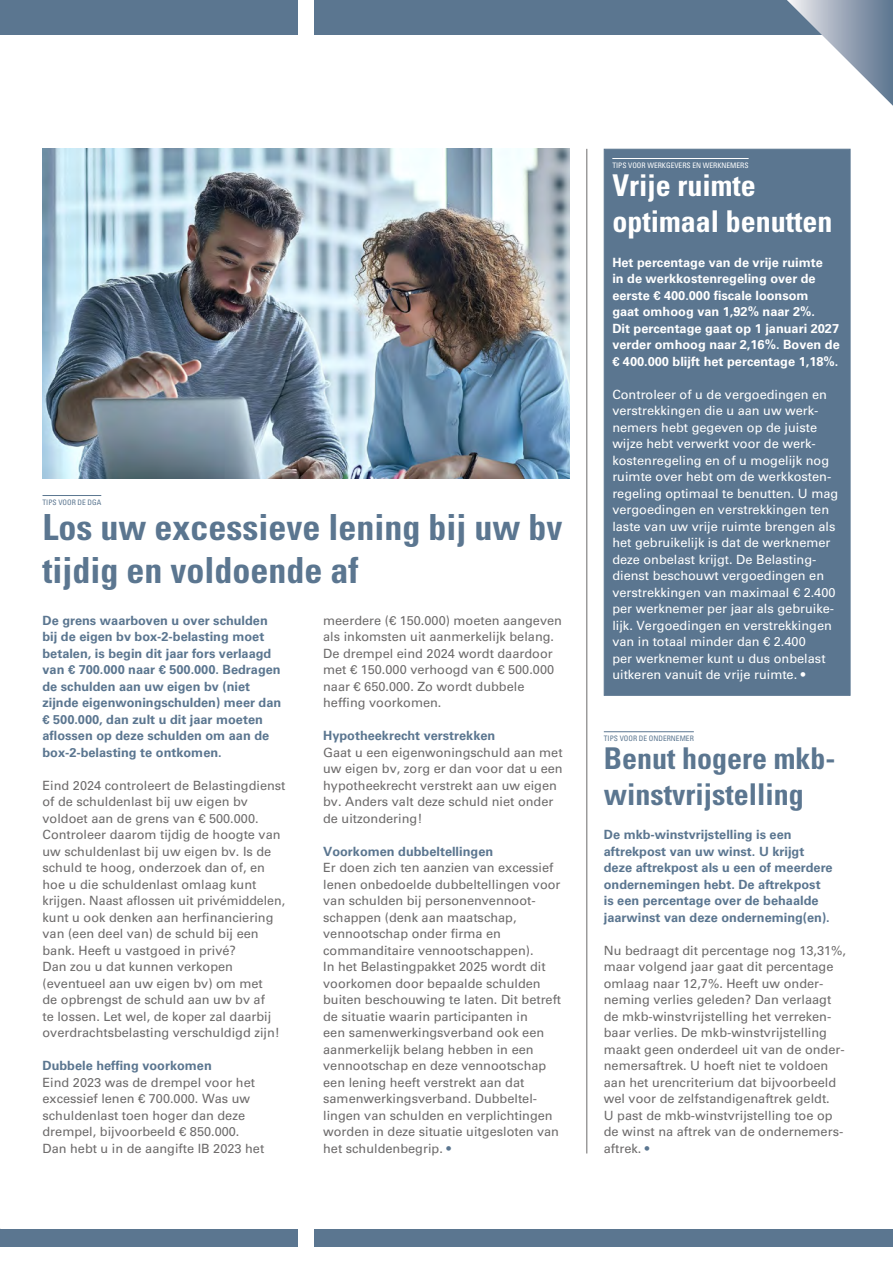
<style>
.page{position:relative;width:893px;height:1263px;background:#fff}
.page>*{position:absolute;margin:0;border:0;box-sizing:border-box;transform-origin:0 0}
.t1{font:700 condensed 36px/43.2px "Univers LT Std";color:#5b7690}
.t2{font:700 condensed 30px/36px "Univers LT Std";color:#5b7690}
.t3{font:700 condensed 30px/36px "Univers LT Std";color:#fff}
.t4{font:12.75px/16.5px "Univers LT Std";color:#6d6b6b}
.t5{font:12.75px/16.5px "Univers LT Std";color:#fff}
.t6{font:700 12.75px/16.5px "Univers LT Std";color:#5b7690}
.t7{font:700 12.75px/16.5px "Univers LT Std";color:#fff}
.t8{font:condensed 7.5px "Univers LT Std";color:#5b7690}
.t9{font:condensed 7.5px "Univers LT Std";color:#fff}
.s1{color:#5b7690}
</style>
<div class="page">
<div style="left:0;top:0;width:298px;height:34px;background:#5b7690"></div>
<div style="left:315px;top:0;width:578px;height:34px;background:#5b7690"></div>
<div style="left:0;top:1229px;width:298px;height:17px;background:#5b7690"></div>
<div style="left:315px;top:1229px;width:578px;height:17px;background:#5b7690"></div>
<svg style="left:787px;top:0;width:106px;height:106px"></svg>
<div style="left:604px;top:149px;width:246px;height:547px;background:#5b7690"></div>
<hr style="left:43px;top:495px;width:58px;height:1px;background:#5b7690">
<hr style="left:612px;top:158px;width:137px;height:1px;background:#fff">
<hr style="left:586px;top:149px;width:1px;height:1004px;background:#6d6b6b">
<img style="left:43px;top:149px;width:527px;height:329px">
<hr style="left:604px;top:731px;width:90px;height:1px;background:#5b7690">
<p class="t8" style="left:43px;top:497px;width:60px">TIPS VOOR DE DGA</p>
<h1 class="t1" style="left:43px;top:506px;width:521px">Los uw excessieve lening bij uw bv tijdig en voldoende af</h1>
<p class="t6" style="left:43px;top:612px;width:240px">De grens waarboven u over schulden bij de eigen bv box-2-belasting moet betalen, is begin dit jaar fors verlaagd van € 700.000 naar € 500.000. Bedragen de schulden aan uw eigen bv (niet zijnde eigenwoningschulden) meer dan € 500.000, dan zult u dit jaar moeten aflossen op deze schulden om aan de box-2-belasting te ontkomen.</p>
<p class="t4" style="left:43px;top:777px;width:245px">Eind 2024 controleert de Belastingdienst of de schuldenlast bij uw eigen bv voldoet aan de grens van € 500.000.<br>Controleer daarom tijdig de hoogte van uw schuldenlast bij uw eigen bv. Is de schuld te hoog, onderzoek dan of, en hoe u die schuldenlast omlaag kunt krijgen. Naast aflossen uit privémiddelen, kunt u ook denken aan herfinanciering van (een deel van) de schuld bij een bank. Heeft u vastgoed in privé?<br>Dan zou u dat kunnen verkopen (eventueel aan uw eigen bv) om met<br>de opbrengst de schuld aan uw bv af<br>te lossen. Let wel, de koper zal daarbij overdrachtsbelasting verschuldigd zijn!</p>
<p class="t6" style="left:43px;top:1058px;width:171px">Dubbele heffing voorkomen</p>
<p class="t4" style="left:43px;top:1074px;width:223px">Eind 2023 was de drempel voor het excessief lenen € 700.000. Was uw schuldenlast toen hoger dan deze drempel, bijvoorbeeld € 850.000.<br>Dan hebt u in de aangifte IB 2023 het</p>
<p class="t4" style="left:323px;top:612px;width:240px">meerdere (€ 150.000) moeten aangeven als inkomsten uit aanmerkelijk belang.<br>De drempel eind 2024 wordt daardoor met € 150.000 verhoogd van € 500.000 naar € 650.000. Zo wordt dubbele heffing voorkomen.</p>
<p class="t6" style="left:323px;top:728px;width:174px">Hypotheekrecht verstrekken</p>
<p class="t4" style="left:323px;top:744px;width:241px">Gaat u een eigenwoningschuld aan met uw eigen bv, zorg er dan voor dat u een hypotheekrecht verstrekt aan uw eigen bv. Anders valt deze schuld niet onder de uitzondering!</p>
<p class="t6" style="left:323px;top:843px;width:172px">Voorkomen dubbeltellingen</p>
<p class="t4" style="left:323px;top:859px;width:240px">Er doen zich ten aanzien van excessief lenen onbedoelde dubbeltellingen voor van schulden bij personenvennoot&shy;schappen (denk aan maatschap, vennootschap onder firma en commanditaire vennootschappen).<br>In het Belastingpakket 2025 wordt dit voorkomen door bepaalde schulden buiten beschouwing te laten. Dit betreft de situatie waarin participanten in<br>een samenwerkingsverband ook een aanmerkelijk belang hebben in een vennootschap en deze vennootschap een lening heeft verstrekt aan dat samenwerkingsverband. Dubbeltel&shy;lingen van schulden en verplichtingen worden in deze situatie uitgesloten van het schuldenbegrip. <span class="s1">•</span></p>
<p class="t9" style="left:612px;top:160px;width:138px">TIPS VOOR WERKGEVERS EN WERKNEMERS</p>
<h2 class="t3" style="left:612px;top:167px;width:222px">Vrije ruimte optimaal benutten</h2>
<p class="t7" style="left:612px;top:254px;width:229px">Het percentage van de vrije ruimte<br>in de werkkostenregeling over de eerste € 400.000 fiscale loonsom<br>gaat omhoog van 1,92% naar 2%.<br>Dit percentage gaat op 1 januari 2027 verder omhoog naar 2,16%. Boven de € 400.000 blijft het percentage 1,18%.</p>
<p class="t5" style="left:612px;top:386px;width:227px">Controleer of u de vergoedingen en verstrekkingen die u aan uw werk&shy;nemers hebt gegeven op de juiste wijze hebt verwerkt voor de werk&shy;kostenregeling en of u mogelijk nog ruimte over hebt om de werkkosten&shy;regeling optimaal te benutten. U mag vergoedingen en verstrekkingen ten laste van uw vrije ruimte brengen als het gebruikelijk is dat de werknemer deze onbelast krijgt. De Belasting&shy;dienst beschouwt vergoedingen en verstrekkingen van maximaal € 2.400 per werknemer per jaar als gebruike&shy;lijk. Vergoedingen en verstrekkingen van in totaal minder dan € 2.400<br>per werknemer kunt u dus onbelast uitkeren vanuit de vrije ruimte. •</p>
<p class="t8" style="left:604px;top:733px;width:92px">TIPS VOOR DE ONDERNEMER</p>
<h2 class="t2" style="left:604px;top:740px;width:233px">Benut hogere mkb&shy;winstvrijstelling</h2>
<p class="t6" style="left:604px;top:827px;width:230px">De mkb-winstvrijstelling is een aftrekpost van uw winst. U krijgt deze aftrekpost als u een of meerdere ondernemingen hebt. De aftrekpost is een percentage over de behaalde jaarwinst van deze onderneming(en).</p>
<p class="t4" style="left:604px;top:942px;width:244px">Nu bedraagt dit percentage nog 13,31%, maar volgend jaar gaat dit percentage omlaag naar 12,7%. Heeft uw onder&shy;neming verlies geleden? Dan verlaagt de mkb-winstvrijstelling het verreken&shy;baar verlies. De mkb-winstvrijstelling maakt geen onderdeel uit van de onder&shy;nemersaftrek. U hoeft niet te voldoen aan het urencriterium dat bijvoorbeeld wel voor de zelfstandigenaftrek geldt.<br>U past de mkb-winstvrijstelling toe op de winst na aftrek van de ondernemers&shy;aftrek. <span class="s1">•</span></p>
</div>
